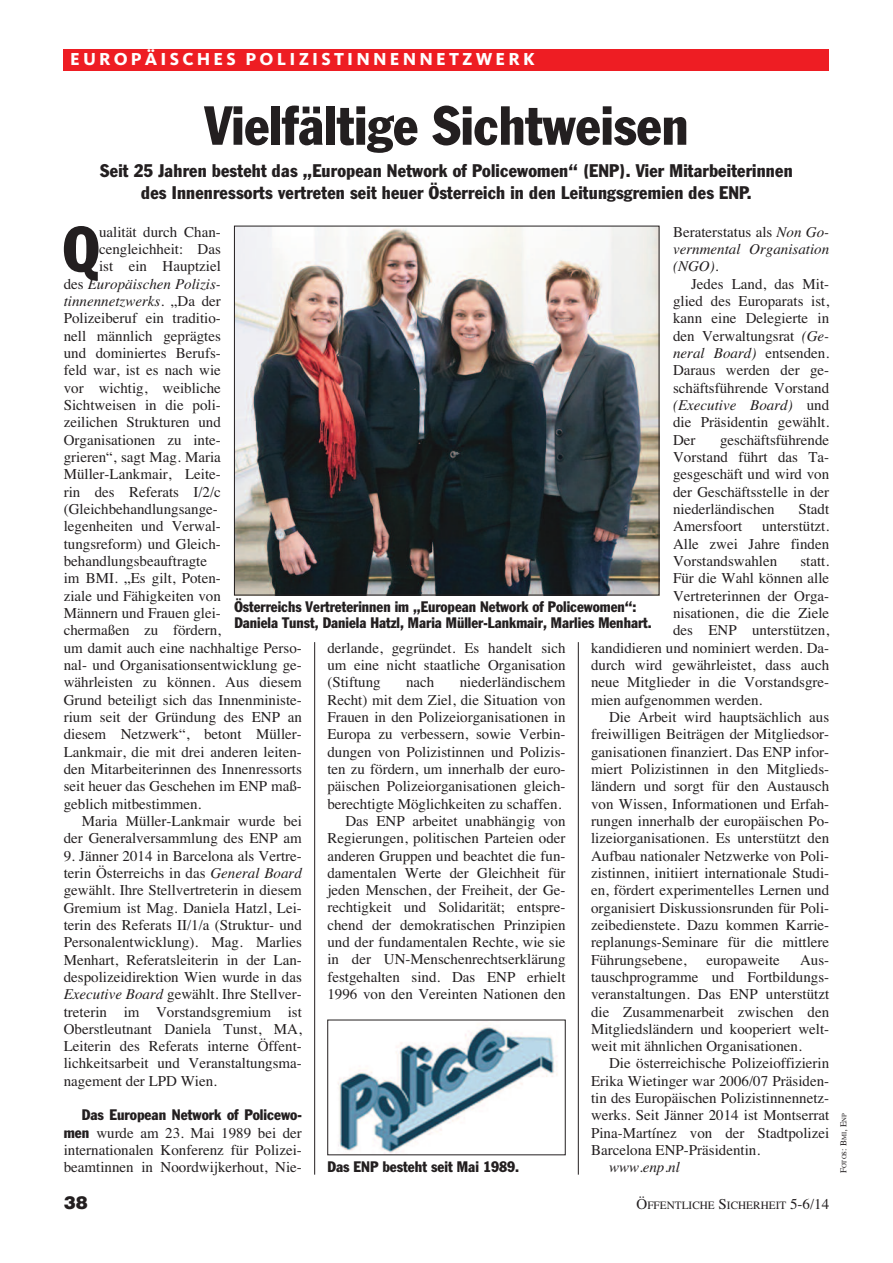
<style>
.page{position:relative;width:893px;height:1263px;background:#fff}
.page>*{position:absolute;margin:0;border:0;box-sizing:border-box;transform-origin:0 0}
.t1{font:condensed 62.55px "Franklin Gothic";color:#231f20}
.t2{font:condensed 54px "Franklin Gothic";color:#231f20}
.t3{font:condensed 18px/21.6px "Franklin Gothic";letter-spacing:.01em;color:#231f20;text-align:center}
.t4{font:800 18px "Kievit";letter-spacing:.175em;color:#fff}
.t5{font:900 18px "Helvetica";color:#231f20}
.t6{font:15px/17.2px "Times";color:#231f20;text-align:justify}
.t7{font:condensed 15px/15.8px "Franklin Gothic";color:#231f20}
.t8{font:italic 15px/17.4px "Times";color:#231f20;text-align:justify}
.t9{font:11.25px "Times";color:#231f20}
.t10{font:6.75px "Times";color:#231f20}
.s1{font-style:normal}
.s2{font-style:italic}
.s3{font-family:"Franklin Gothic";font-stretch:condensed}
.s4{font-size:15px}
.s5{font-size:9px}
</style>
<div class="page">
<hr style="left:314px;top:642px;width:1px;height:533px;background:#231f20">
<hr style="left:578px;top:642px;width:1px;height:533px;background:#231f20">
<div style="left:64px;top:49px;width:765px;height:21px;background:#ee1d23"></div>
<img style="left:236px;top:228px;width:421px;height:365px">
<div style="left:234px;top:226px;width:425px;height:369px;border:1px solid #231f20"></div>
<img style="left:338px;top:1027px;width:220px;height:126px">
<div style="left:327px;top:1020px;width:239px;height:135px;border:1px solid #231f20"></div>
<p class="t4" style="left:70px;top:53px;width:466px">EUROPÄISCHES POLIZISTINNENNETZWERK</p>
<h2 class="t2" style="left:204px;top:106px;width:486px">Vielfältige Sichtweisen</h2>
<p class="t3" style="left:100px;top:161px;width:694px">Seit 25 Jahren besteht das „European Network of Policewomen“ (ENP). Vier Mitarbeiterinnen des Innenressorts vertreten seit heuer Österreich in den Leitungsgremien des ENP.</p>
<h1 class="t1" style="left:63px;top:227px;width:37px">Q</h1>
<p class="t6" style="left:99px;top:223px;width:123px">ualität durch Chan-</p>
<p class="t8" style="left:673px;top:223px;width:158px"><span class="s1">Beraterstatus als</span> Non Go&shy;vernmental Organisation (NGO).</p>
<p class="t6" style="left:673px;top:275px;width:158px;text-indent:18px">Jedes Land, das Mit&shy;glied des Europarats ist, kann eine Delegierte in den Verwaltungsrat <span class="s2">(Ge&shy;neral Board)</span> entsenden.<br>Daraus werden der ge&shy;schäftsführende Vorstand <span class="s2">(Executive Board)</span> und die Präsidentin gewählt.<br>Der</p>
<p class="t6" style="left:99px;top:240px;width:123px">cengleichheit: Das</p>
<p class="t6" style="left:99px;top:258px;width:123px">ist ein Hauptziel</p>
<p class="t8" style="left:64px;top:275px;width:159px"><span class="s1">des</span> Europäischen Polizis-</p>
<p class="t8" style="left:64px;top:292px;width:159px">tinnennetzwerks<span class="s1">. „Da der</span></p>
<p class="t6" style="left:64px;top:310px;width:159px">Polizeiberuf ein traditio-</p>
<p class="t6" style="left:64px;top:327px;width:159px">nell männlich geprägtes</p>
<p class="t6" style="left:64px;top:344px;width:159px">und dominiertes Berufs-</p>
<p class="t6" style="left:64px;top:362px;width:159px">feld war, ist es nach wie</p>
<p class="t6" style="left:64px;top:379px;width:159px">vor wichtig, weibliche</p>
<p class="t6" style="left:64px;top:396px;width:159px">Sichtweisen in die poli-</p>
<p class="t6" style="left:64px;top:414px;width:159px">zeilichen Strukturen und</p>
<p class="t6" style="left:64px;top:431px;width:159px">Organisationen zu inte-</p>
<p class="t6" style="left:64px;top:448px;width:159px">grieren“, sagt Mag. Maria</p>
<p class="t6" style="left:64px;top:466px;width:159px">Müller-Lankmair, Leite-</p>
<p class="t6" style="left:64px;top:483px;width:159px">rin des Referats I/2/c</p>
<p class="t6" style="left:64px;top:500px;width:156px">(Gleichbehandlungsange-</p>
<p class="t6" style="left:64px;top:517px;width:159px">legenheiten und Verwal-</p>
<p class="t6" style="left:64px;top:535px;width:159px">tungsreform) und Gleich-</p>
<p class="t6" style="left:64px;top:552px;width:145px">behandlungsbeauftragte</p>
<p class="t6" style="left:64px;top:569px;width:159px">im BMI. „Es gilt, Poten-</p>
<p class="t6" style="left:64px;top:587px;width:159px">ziale und Fähigkeiten von</p>
<p class="t6" style="left:64px;top:604px;width:159px">Männern und Frauen glei-</p>
<p class="t6" style="left:64px;top:621px;width:159px">chermaßen zu fördern,</p>
<p class="t6" style="left:64px;top:639px;width:240px">um damit auch eine nachhaltige Perso-</p>
<p class="t6" style="left:64px;top:656px;width:240px">nal- und Organisationsentwicklung ge-</p>
<p class="t6" style="left:64px;top:673px;width:240px">währleisten zu können. Aus diesem</p>
<p class="t6" style="left:64px;top:691px;width:240px">Grund beteiligt sich das Innenministe-</p>
<p class="t6" style="left:64px;top:708px;width:240px">rium seit der Gründung des ENP an</p>
<p class="t6" style="left:64px;top:725px;width:240px">diesem Netzwerk“, betont Müller-</p>
<p class="t6" style="left:64px;top:743px;width:240px">Lankmair, die mit drei anderen leiten-</p>
<p class="t6" style="left:64px;top:760px;width:240px">den Mitarbeiterinnen des Innenressorts</p>
<p class="t6" style="left:64px;top:777px;width:240px">seit heuer das Geschehen im ENP maß-</p>
<p class="t6" style="left:64px;top:795px;width:139px">geblich mitbestimmen.</p>
<p class="t6" style="left:82px;top:812px;width:222px">Maria Müller-Lankmair wurde bei</p>
<p class="t6" style="left:64px;top:829px;width:240px">der Generalversammlung des ENP am</p>
<p class="t6" style="left:64px;top:847px;width:240px">9. Jänner 2014 in Barcelona als Vertre&shy;terin Österreichs in das <span class="s2">General Board </span>gewählt. Ihre Stellvertreterin in diesem Gremium ist Mag. Daniela Hatzl, Lei&shy;terin des Referats II/1/a (Struktur- und Personalentwicklung). Mag. Marlies Menhart, Referatsleiterin in der Lan&shy;despolizeidirektion Wien wurde in das <span class="s2">Executive Board</span> gewählt. Ihre Stellver&shy;treterin im Vorstandsgremium ist Oberstleutnant Daniela Tunst, MA, Leiterin des Referats interne Öffent&shy;lichkeitsarbeit und Veranstaltungsma&shy;nagement der LPD Wien.</p>
<p class="t7" style="left:82px;top:1108px;width:222px">Das European Network of Policewo-</p>
<p class="t6" style="left:64px;top:1124px;width:240px"><span class="s3">men</span> wurde am 23. Mai 1989 bei der internationalen Konferenz für Polizei&shy;beamtinnen in Noordwijkerhout, Nie-</p>
<p class="t6" style="left:673px;top:431px;width:158px;text-indent:47px">geschäftsführende Vorstand führt das Ta&shy;gesgeschäft und wird von der Geschäftsstelle in der niederländischen</p>
<p class="t6" style="left:798px;top:500px;width:32px">Stadt</p>
<p class="t6" style="left:673px;top:517px;width:71px">Amersfoort</p>
<p class="t6" style="left:673px;top:517px;width:158px;text-indent:89px">unterstützt.<br>Alle zwei Jahre finden Vorstandswahlen</p>
<p class="t6" style="left:800px;top:552px;width:30px">statt.</p>
<p class="t6" style="left:673px;top:569px;width:158px">Für die Wahl können alle</p>
<p class="t6" style="left:673px;top:587px;width:158px">Vertreterinnen der Orga-</p>
<p class="t6" style="left:673px;top:604px;width:158px">nisationen, die die Ziele</p>
<p class="t6" style="left:673px;top:621px;width:158px">des ENP unterstützen,</p>
<p class="t6" style="left:591px;top:639px;width:240px">kandidieren und nominiert werden. Da-</p>
<p class="t6" style="left:591px;top:656px;width:240px">durch wird gewährleistet, dass auch</p>
<p class="t6" style="left:591px;top:673px;width:240px">neue Mitglieder in die Vorstandsgre-</p>
<p class="t6" style="left:591px;top:691px;width:173px">mien aufgenommen werden.</p>
<p class="t6" style="left:609px;top:708px;width:222px">Die Arbeit wird hauptsächlich aus</p>
<p class="t6" style="left:591px;top:725px;width:240px">freiwilligen Beiträgen der Mitgliedsor-</p>
<p class="t6" style="left:591px;top:743px;width:240px">ganisationen finanziert. Das ENP infor-</p>
<p class="t6" style="left:591px;top:760px;width:240px">miert Polizistinnen in den Mitglieds-</p>
<p class="t6" style="left:591px;top:777px;width:240px">ländern und sorgt für den Austausch</p>
<p class="t6" style="left:591px;top:795px;width:240px">von Wissen, Informationen und Erfah-</p>
<p class="t6" style="left:591px;top:812px;width:240px">rungen innerhalb der europäischen Po-</p>
<p class="t6" style="left:591px;top:829px;width:240px">lizeiorganisationen. Es unterstützt den</p>
<p class="t6" style="left:591px;top:847px;width:240px">Aufbau nationaler Netzwerke von Poli-</p>
<p class="t6" style="left:591px;top:864px;width:240px">zistinnen, initiiert internationale Studi-</p>
<p class="t6" style="left:591px;top:881px;width:240px">en, fördert experimentelles Lernen und</p>
<p class="t6" style="left:591px;top:899px;width:240px">organisiert Diskussionsrunden für Poli-</p>
<p class="t6" style="left:591px;top:916px;width:240px">zeibedienstete. Dazu kommen Karrie-</p>
<p class="t6" style="left:591px;top:933px;width:240px">replanungs-Seminare für die mittlere</p>
<p class="t6" style="left:591px;top:951px;width:97px">Führungsebene,</p>
<p class="t6" style="left:707px;top:951px;width:75px">europaweite</p>
<p class="t7" style="left:234px;top:600px;width:419px">Österreichs Vertreterinnen im „European Network of Policewomen“:<br>Daniela Tunst, Daniela Hatzl, Maria Müller-Lankmair, Marlies Menhart.</p>
<p class="t6" style="left:327px;top:639px;width:240px">derlande, gegründet. Es handelt sich um eine nicht staatliche Organisation (Stiftung</p>
<p class="t6" style="left:327px;top:673px;width:240px;text-align:right">niederländischem<br>Recht) mit dem Ziel, die Situation von Frauen in den Polizeiorganisationen in Europa zu verbessern, sowie Verbin&shy;dungen von Polizistinnen und Polizis&shy;ten zu fördern, um innerhalb der euro&shy;päischen Polizeiorganisationen gleich&shy;berechtigte Möglichkeiten zu schaffen.<br>Das ENP arbeitet unabhängig von Regierungen, politischen Parteien oder anderen Gruppen und beachtet die fun&shy;damentalen Werte der Gleichheit für jeden Menschen, der Freiheit, der Ge&shy;rechtigkeit und Solidarität; entspre&shy;chend der demokratischen Prinzipien und der fundamentalen Rechte, wie sie in der UN-Menschenrechtserklärung festgehalten sind. Das ENP erhielt 1996 von den Vereinten Nationen den</p>
<p class="t6" style="left:406px;top:673px;width:30px">nach</p>
<p class="t6" style="left:591px;top:951px;width:240px;text-indent:209px">Aus&shy;tauschprogramme und Fortbildungs&shy;veranstaltungen. Das ENP unterstützt die Zusammenarbeit zwischen den Mitgliedsländern und kooperiert welt&shy;weit mit ähnlichen Organisationen.</p>
<p class="t6" style="left:591px;top:1055px;width:240px;text-indent:18px">Die österreichische Polizeioffizierin Erika Wietinger war 2006/07 Präsiden&shy;tin des Europäischen Polizistinnennetz&shy;werks. Seit Jänner 2014 ist Montserrat Pina-Martínez von der Stadtpolizei Barcelona ENP-Präsidentin.</p>
<p class="t8" style="left:609px;top:1158px;width:72px">www.enp.nl</p>
<p class="t7" style="left:327px;top:1160px;width:193px">Das ENP besteht seit Mai 1989.</p>
<p class="t5" style="left:64px;top:1192px;width:26px">38</p>
<p class="t9" style="left:636px;top:1198px;width:194px"><span class="s4">Ö</span>FFENTLICHE <span class="s4">S</span>ICHERHEIT <span class="s4">5-6/14</span></p>
<p class="t10" style="left:840px;top:1173px;width:62px;rotate:-90deg"><span class="s5">F</span>OTOS<span class="s5">: B</span>MI<span class="s5">, E</span>NP</p>
</div>
